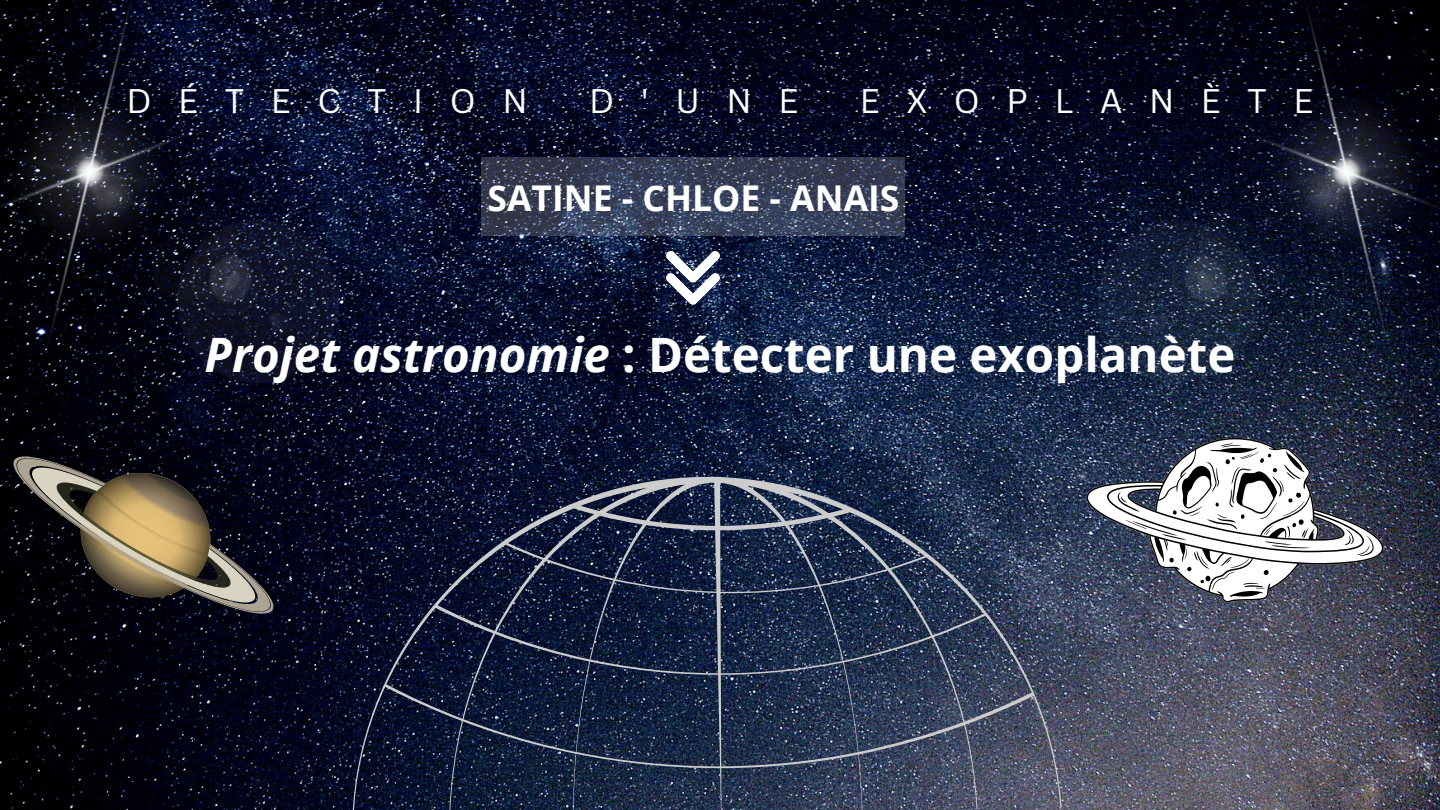
<style>
.page{position:relative;width:1440px;height:810px;background:#fff}
.page>*{position:absolute;margin:0;border:0;box-sizing:border-box;transform-origin:0 0}
.t1{font:700 47.47px "Open Sans";color:#fff}
.t2{font:700 35.47px "Open Sans";color:#fff}
.t3{font:33.22px "Canva Sans";letter-spacing:.8em;color:#fff}
.s1{font-style:italic}
</style>
<div class="page">
<img style="left:0;top:0;width:1440px;height:810px">
<img style="left:0;top:0;width:339px;height:382px">
<img style="left:1097px;top:0;width:343px;height:382px">
<img style="left:667px;top:251px;width:53px;height:59px">
<svg style="left:482px;top:158px;width:423px;height:78px"></svg>
<svg style="left:339px;top:382px;width:792px;height:428px"></svg>
<svg style="left:0;top:438px;width:286px;height:196px"></svg>
<svg style="left:4px;top:441px;width:278px;height:190px;fill:#00000c"></svg>
<svg style="left:21px;top:449px;width:244px;height:172px"></svg>
<svg style="left:1085px;top:438px;width:300px;height:165px"></svg>
<p class="t3" style="left:126px;top:78px;width:403px">DÉTECTION</p>
<p class="t3" style="left:589px;top:78px;width:211px">D'UNE</p>
<p class="t3" style="left:860px;top:78px;width:455px">EXOPLANÈTE</p>
<p class="t2" style="left:487px;top:173px;width:413px">SATINE - CHLOE - ANAIS</p>
<p class="t1" style="left:205px;top:321px;width:1032px"><span class="s1">Projet astronomie</span> : Détecter une exoplanète</p>
</div>
